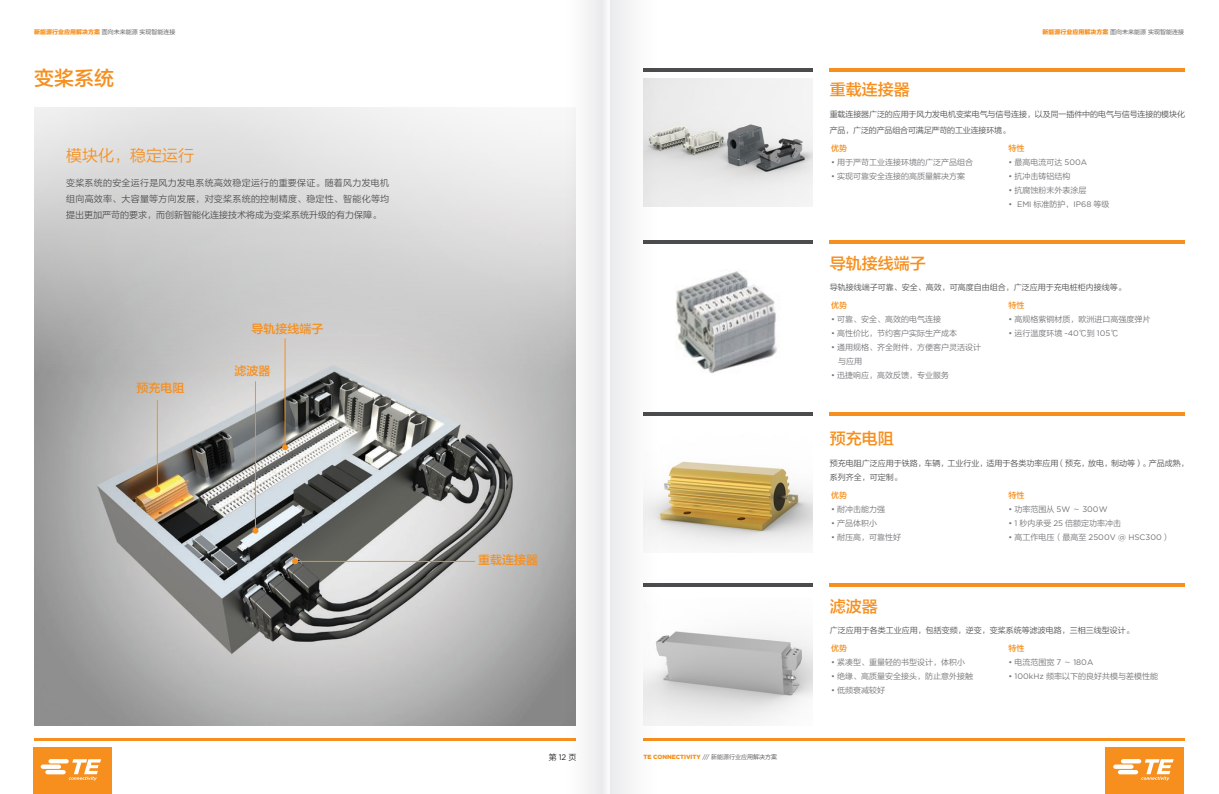
<style>
.page{position:relative;width:1219px;height:794px;background:#fff}
.page>*{position:absolute;margin:0;border:0;box-sizing:border-box;transform-origin:0 0}
.t1{font:20px "FZLTZHJW GB1 0";color:#f68f1e}
.t2{font:16px "FZLTZHJW GB1 0";color:#f68f1e}
.t3{font:16px "FZLTXIHK GBK1 0";color:#f68f1e}
.t4{font:12px "FZLTZHJW GB1 0";color:#f68f1e}
.t5{font:9px/16px "FZLTXIHK GBK1 0";color:#4b4c4d;text-align:justify}
.t6{font:8px/14px "FZLTXIHK GBK1 0";color:#717275}
.t7{font:8px/14px "FZLTXIHK GBK1 0";color:#4b4c4d}
.t8{font:8px "Gotham";color:#717275}
.t9{font:8px "FZLTZHJW GB1 0";color:#f68f1e}
.t10{font:8px "FZLTXIHK GBK1 0";color:#231f20}
.t11{font:6px "FZLTXIHK GBK1 0";color:#4b4c4d}
.t12{font:900 6px "Gotham";color:#f68f1e}
.s1{font-family:"FZLTTHJW GB1 0";color:#f68f1e}
.s2{font-family:"Gotham"}
.s3{font-weight:400;color:#4b4c4d}
.s4{font-family:"FZLTXIHK GBK1 0";font-weight:400;color:#4b4c4d}
.s5{font-family:"FZLTXIHK GBK1 0"}
</style>
<div class="page">
<img style="left:34px;top:371px;width:527px;height:355px">
<hr style="left:643px;top:68px;width:170px;height:4px;background:#4b4c4d">
<hr style="left:643px;top:583px;width:170px;height:4px;background:#4b4c4d">
<hr style="left:830px;top:68px;width:355px;height:4px;background:#f68f1e">
<hr style="left:830px;top:240px;width:355px;height:4px;background:#f68f1e">
<hr style="left:830px;top:412px;width:355px;height:3px;background:#f68f1e">
<hr style="left:830px;top:583px;width:355px;height:4px;background:#f68f1e">
<img style="left:658px;top:79px;width:155px;height:127px">
<hr style="left:643px;top:240px;width:170px;height:4px;background:#4b4c4d">
<img style="left:676px;top:271px;width:101px;height:103px">
<hr style="left:643px;top:412px;width:170px;height:3px;background:#4b4c4d">
<img style="left:658px;top:461px;width:155px;height:86px">
<img style="left:658px;top:631px;width:155px;height:94px">
<svg style="left:34px;top:108px;width:527px;height:263px;background:#d4d3d3"></svg>
<svg style="left:154px;top:486px;width:6px;height:6px"></svg>
<svg style="left:292px;top:558px;width:6px;height:6px"></svg>
<svg style="left:252px;top:527px;width:6px;height:6px"></svg>
<svg style="left:282px;top:444px;width:6px;height:6px"></svg>
<hr style="left:157px;top:400px;width:1px;height:89px;background:#f68f1e">
<hr style="left:295px;top:561px;width:180px;height:1px;background:#f68f1e">
<hr style="left:255px;top:381px;width:1px;height:149px;background:#f68f1e">
<hr style="left:285px;top:338px;width:1px;height:109px;background:#f68f1e">
<hr style="left:34px;top:738px;width:541px;height:2px;background:#f68f1e">
<hr style="left:644px;top:738px;width:541px;height:2px;background:#f68f1e">
<div style="left:33px;top:747px;width:78px;height:47px;background:#f68f1e"></div>
<svg style="left:41px;top:759px;width:60px;height:21px"></svg>
<div style="left:1106px;top:747px;width:78px;height:47px;background:#f68f1e"></div>
<svg style="left:1113px;top:759px;width:61px;height:21px"></svg>
<div style="left:609px;top:0;width:49px;height:794px;background:#f4f4f5"></div>
<svg style="left:561px;top:0;width:45px;height:794px"></svg>
<p class="t11" style="left:34px;top:28px;width:143px"><span class="s1">新能源行业应用解决方案</span>面向未来能源实现智能连接</p>
<p class="t11" style="left:1042px;top:28px;width:143px"><span class="s1">新能源行业应用解决方案</span>面向未来能源实现智能连接</p>
<p class="t1" style="left:34px;top:67px;width:81px">变桨系统</p>
<p class="t3" style="left:66px;top:147px;width:129px">模块化，稳定运行</p>
<p class="t5" style="left:66px;top:175px;width:325px">变桨系统的安全运行是风力发电系统高效稳定运行的重要保证。随着风力发电机组向高效率、大容量等方向发展，对变桨系统的控制精度、稳定性、智能化等均提出更加严苛的要求，而创新智能化连接技术将成为变桨系统升级的有力保障。</p>
<p class="t4" style="left:252px;top:322px;width:73px">导轨接线端子</p>
<p class="t4" style="left:136px;top:381px;width:49px">预充电阻</p>
<p class="t4" style="left:234px;top:364px;width:37px">滤波器</p>
<p class="t4" style="left:478px;top:553px;width:61px">重载连接器</p>
<p class="t10" style="left:549px;top:753px;width:29px">第<span class="s2">12</span>页</p>
<p class="t12" style="left:643px;top:753px;width:135px">TE CONNECTIVITY <span class="s3">///</span> <span class="s4">新能源行业应用解决方案</span></p>
<p class="t2" style="left:830px;top:81px;width:81px">重载连接器</p>
<p class="t7" style="left:830px;top:106px;width:357px;line-height:16px">重载连接器广泛的应用于风力发电机变桨电气与信号连接，以及同一插件中的电气与信号连接的模块化产品，广泛的产品组合可满足严苛的工业连接环境。</p>
<p class="t9" style="left:831px;top:143px;width:17px">优势</p>
<p class="t6" style="left:831px;top:155px;width:144px"><span class="s2">•</span> 用于严苛工业连接环境的广泛产品组合</p>
<p class="t6" style="left:831px;top:169px;width:136px"><span class="s2">•</span> 实现可靠安全连接的高质量解决方案</p>
<p class="t9" style="left:1008px;top:143px;width:17px">特性</p>
<p class="t6" style="left:1008px;top:155px;width:80px"><span class="s2">•</span> 最高电流可达 <span class="s2">500A</span></p>
<p class="t6" style="left:1008px;top:169px;width:64px"><span class="s2">•</span> 抗冲击铸铝结构</p>
<p class="t6" style="left:1008px;top:183px;width:80px"><span class="s2">•</span> 抗腐蚀粉末外表涂层</p>
<p class="t8" style="left:1008px;top:199px;width:103px">• EMI <span class="s5">标准防护，</span>IP68 <span class="s5">等级</span></p>
<p class="t2" style="left:830px;top:254px;width:97px">导轨接线端子</p>
<p class="t7" style="left:830px;top:281px;width:297px">导轨接线端子可靠、安全、高效，可高度自由组合，广泛应用于充电桩柜内接线等。</p>
<p class="t9" style="left:831px;top:301px;width:17px">优势</p>
<p class="t6" style="left:831px;top:312px;width:112px"><span class="s2">•</span> 可靠、安全、高效的电气连接</p>
<p class="t6" style="left:831px;top:326px;width:128px"><span class="s2">•</span> 高性价比，节约客户实际生产成本</p>
<p class="t6" style="left:838px;top:340px;width:145px;text-indent:-7px"><span class="s2">•</span> 通用规格、齐全附件，方便客户灵活设计与应用</p>
<p class="t6" style="left:831px;top:368px;width:120px"><span class="s2">•</span> 迅捷响应，高效反馈，专业服务</p>
<p class="t9" style="left:1008px;top:301px;width:17px">特性</p>
<p class="t6" style="left:1008px;top:312px;width:144px"><span class="s2">•</span> 高规格紫铜材质，欧洲进口高强度弹片</p>
<p class="t6" style="left:1008px;top:326px;width:112px"><span class="s2">•</span> 运行温度环境 <span class="s2">-40</span>℃到 <span class="s2">105</span>℃</p>
<p class="t2" style="left:830px;top:430px;width:65px">预充电阻</p>
<p class="t7" style="left:830px;top:456px;width:361px">预充电阻广泛应用于铁路，车辆，工业行业，适用于各类功率应用（预充，放电，制动等）。产品成熟，系列齐全，可定制。</p>
<p class="t9" style="left:831px;top:490px;width:17px">优势</p>
<p class="t6" style="left:831px;top:502px;width:56px"><span class="s2">•</span> 耐冲击能力强</p>
<p class="t6" style="left:831px;top:516px;width:48px"><span class="s2">•</span> 产品体积小</p>
<p class="t6" style="left:831px;top:530px;width:72px"><span class="s2">•</span> 耐压高，可靠性好</p>
<p class="t9" style="left:1008px;top:490px;width:17px">特性</p>
<p class="t8" style="left:1008px;top:504px;width:101px">• <span class="s5">功率范围从</span> 5W <span class="s5">～</span> 300W</p>
<p class="t6" style="left:1008px;top:516px;width:114px"><span class="s2">• 1</span> 秒内承受 <span class="s2">25</span> 倍额定功率冲击</p>
<p class="t8" style="left:1008px;top:532px;width:163px">• <span class="s5">高工作电压（最高至</span> 2500V @ HSC300<span class="s5">）</span></p>
<p class="t2" style="left:830px;top:597px;width:49px">滤波器</p>
<p class="t7" style="left:830px;top:624px;width:305px">广泛应用于各类工业应用，包括变频，逆变，变桨系统等滤波电路，三相三线型设计。</p>
<p class="t9" style="left:831px;top:644px;width:17px">优势</p>
<p class="t6" style="left:831px;top:656px;width:136px"><span class="s2">•</span> 紧凑型、重量轻的书型设计，体积小</p>
<p class="t6" style="left:831px;top:670px;width:144px"><span class="s2">•</span> 绝缘、高质量安全接头，防止意外接触</p>
<p class="t6" style="left:831px;top:684px;width:56px"><span class="s2">•</span> 低频衰减较好</p>
<p class="t9" style="left:1008px;top:644px;width:17px">特性</p>
<p class="t8" style="left:1008px;top:658px;width:86px">• <span class="s5">电流范围宽</span> 7 <span class="s5">～</span> 180A</p>
<p class="t6" style="left:1008px;top:670px;width:151px"><span class="s2">• 100kHz</span> 频率以下的良好共模与差模性能</p>
</div>
